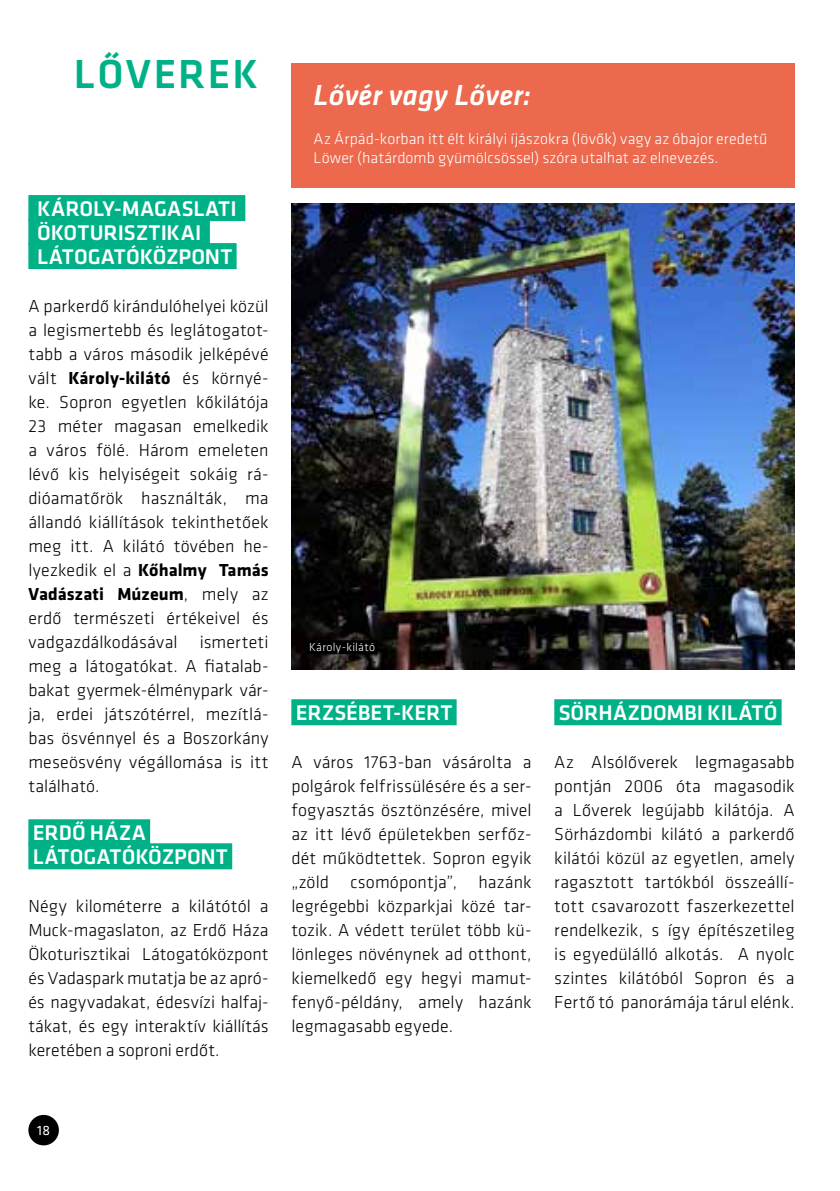
<style>
.page{position:relative;width:840px;height:1191px;background:#fff}
.page>*{position:absolute;margin:0;border:0;box-sizing:border-box;transform-origin:0 0}
.t1{font:500 42px "Klavika";letter-spacing:.055em;color:#00b187}
.t2{font:italic 500 30px "Klavika";color:#fff}
.t3{font:500 22px/24px "Klavika";letter-spacing:-.005em;color:#fff}
.t4{font:300 18px/24px "Klavika";letter-spacing:.005em;color:#000;text-align:justify}
.t5{font:300 16px/19.2px "Klavika";letter-spacing:.005em;color:#fff}
.t6{font:14px "Klavika";color:#fff}
.t7{font:300 12px "Klavika";letter-spacing:.025em;color:#fff}
.s1{font-weight:700}
</style>
<div class="page">
<img style="left:291px;top:203px;width:503px;height:466px">
<div style="left:291px;top:699px;width:165px;height:26px;background:#00b187"></div>
<div style="left:554px;top:699px;width:227px;height:26px;background:#00b187"></div>
<div style="left:28px;top:195px;width:217px;height:26px;background:#00b187"></div>
<div style="left:28px;top:219px;width:182px;height:26px;background:#00b187"></div>
<div style="left:28px;top:243px;width:208px;height:26px;background:#00b187"></div>
<div style="left:28px;top:819px;width:122px;height:26px;background:#00b187"></div>
<div style="left:28px;top:843px;width:204px;height:26px;background:#00b187"></div>
<div style="left:291px;top:63px;width:503px;height:124px;background:#ed694d"></div>
<div style="left:306px;top:640px;width:71px;height:14px;background:#000"></div>
<div style="left:28px;top:1114px;width:31px;height:31px;background:#000;border-radius:50%"></div>
<h1 class="t1" style="left:74px;top:51px;width:186px">LŐVEREK</h1>
<p class="t3" style="left:37px;top:197px;width:201px">KÁROLY-MAGASLATI<br>ÖKOTURISZTIKAI<br>LÁTOGATÓKÖZPONT</p>
<p class="t4" style="left:28px;top:294px;width:242px">A parkerdő kirándulóhelyei közül a legismertebb és leglátogatot&shy;tabb a város második jelképévé vált <span class="s1">Károly-kilátó</span> és környé&shy;ke. Sopron egyetlen kőkilátója 23 méter magasan emelkedik a város fölé. Három emeleten lévő kis helyiségeit sokáig rá&shy;dióamatőrök használták, ma állandó kiállítások tekinthetőek meg itt. A kilátó tövében he&shy;lyezkedik el a <span class="s1">Kőhalmy Tamás Vadászati Múzeum</span>, mely az erdő természeti értékeivel és vadgazdálkodásával ismerteti meg a látogatókat. A fiatalab&shy;bakat gyermek-élménypark vár&shy;ja, erdei játszótérrel, mezítlá&shy;bas ösvénnyel és a Boszorkány meseösvény végállomása is itt található.</p>
<p class="t3" style="left:33px;top:821px;width:197px">ERDŐ HÁZA<br>LÁTOGATÓKÖZPONT</p>
<p class="t4" style="left:28px;top:894px;width:242px">Négy kilométerre a kilátótól a Muck-magaslaton, az Erdő Háza Ökoturisztikai Látogatóközpont és Vadaspark mutatja be az apró&shy;és nagyvadakat, édesvízi halfaj&shy;tákat, és egy interaktív kiállítás keretében a soproni erdőt.</p>
<h2 class="t2" style="left:313px;top:79px;width:219px">Lővér vagy Lőver:</h2>
<p class="t5" style="left:313px;top:129px;width:455px">Az Árpád-korban itt élt királyi íjászokra (lövők) vagy az óbajor eredetű<br>Löwer (határdomb gyümölcsössel) szóra utalhat az elnevezés.</p>
<p class="t7" style="left:309px;top:641px;width:67px">Károly-kilátó</p>
<p class="t3" style="left:295px;top:701px;width:158px">ERZSÉBET-KERT</p>
<p class="t4" style="left:291px;top:750px;width:242px">A város 1763-ban vásárolta a polgárok felfrissülésére és a ser&shy;fogyasztás ösztönzésére, mivel az itt lévő épületekben serfőz&shy;dét működtettek. Sopron egyik „zöld csomópontja”, hazánk legrégebbi közparkjai közé tar&shy;tozik. A védett terület több kü&shy;lönleges növénynek ad otthont, kiemelkedő egy hegyi mamut&shy;fenyő-példány, amely hazánk legmagasabb egyede.</p>
<p class="t3" style="left:558px;top:701px;width:220px">SÖRHÁZDOMBI KILÁTÓ</p>
<p class="t4" style="left:554px;top:750px;width:242px">Az Alsólőverek legmagasabb pontján 2006 óta magasodik a Lőverek legújabb kilátója. A Sörházdombi kilátó a parkerdő kilátói közül az egyetlen, amely ragasztott tartókból összeállí&shy;tott csavarozott faszerkezettel rendelkezik, s így építészetileg is egyedülálló alkotás. A nyolc szintes kilátóból Sopron és a Fertő tó panorámája tárul elénk.</p>
<p class="t6" style="left:37px;top:1123px;width:14px">18</p>
</div>
